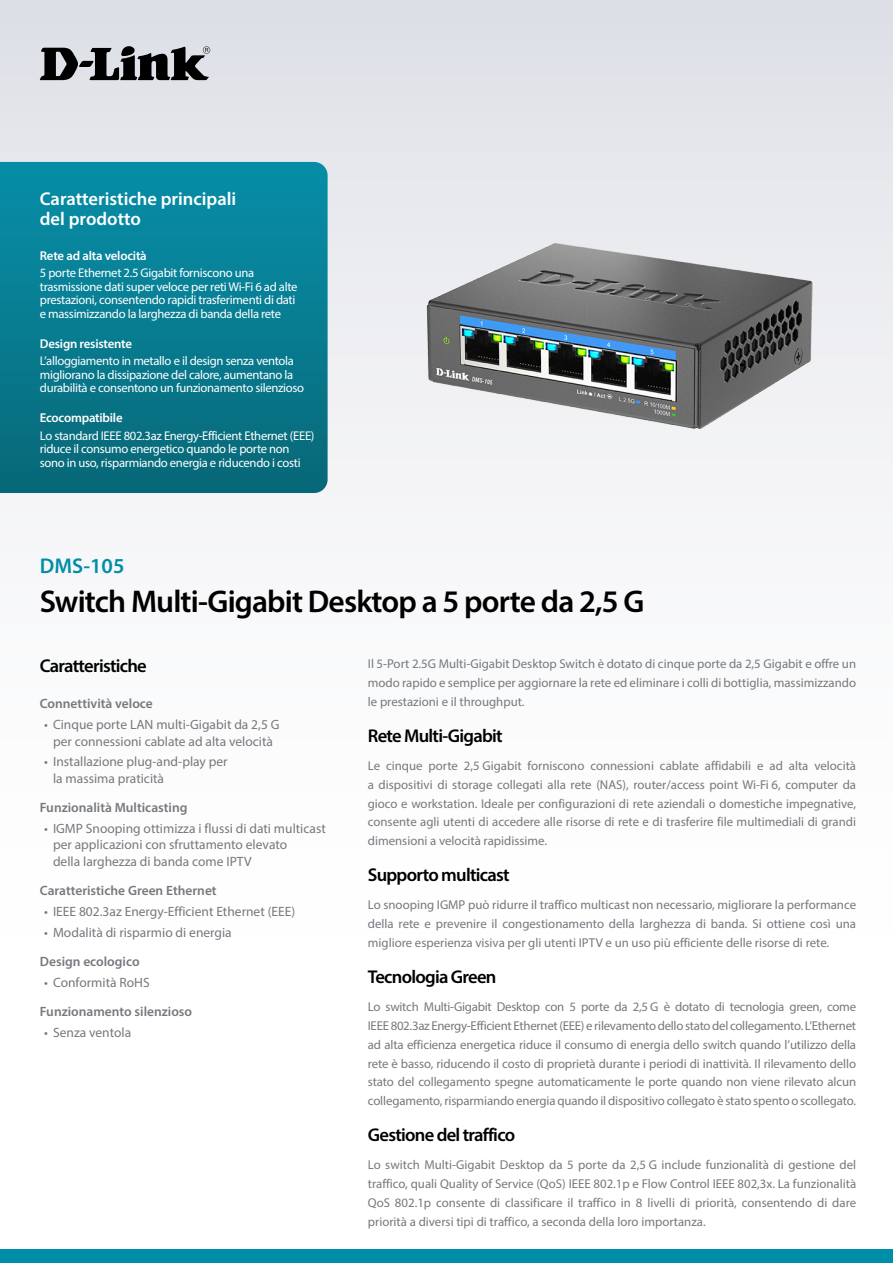
<style>
.page{position:relative;width:893px;height:1263px;background:#fff}
.page>*{position:absolute;margin:0;border:0;box-sizing:border-box;transform-origin:0 0}
.t1{font:600 31.5px "Myriad Pro";letter-spacing:-.025em;color:#000}
.t2{font:600 21.3px "Myriad Pro";color:#008da8}
.Description_Topic{font:600 18.6px "Myriad Pro";letter-spacing:-.04em;color:#000}
.Highlights_Title{font:600 18.6px/20px "Myriad Pro";color:#fff}
.Features_Title{font:600 18.6px "Myriad Pro";letter-spacing:-.04em;color:#000}
.t3{font:13.5px/16.5px "Myriad Pro";color:#75797d}
.Features_Category{font:600 13.5px "Myriad Pro";color:#75797d}
.Description_Text{font:12.9px/18.9px "Myriad Pro";color:#75797d;text-align:justify}
.Highlights_Category{font:600 12.9px "Myriad Pro";letter-spacing:-.015em;color:#fff}
.Highlights_Text{font:12.6px/13.5px "Myriad Pro";letter-spacing:-.025em;color:#fff}
</style>
<div class="page">
<div style="left:0;top:0;width:893px;height:1084px;background:linear-gradient(to bottom,#e2e3e9,#fff)"></div>
<div style="left:0;top:1249px;width:893px;height:14px;background:#008da8"></div>
<svg style="left:0;top:162px;width:328px;height:331px;background:#087b90"></svg>
<svg style="left:40px;top:46px;width:170px;height:34px;background:#66676a"></svg>
<img style="left:368px;top:435px;width:15px;height:33px">
<img style="left:383px;top:198px;width:474px;height:275px">
<p class="Highlights_Title" style="left:40px;top:188px;width:198px">Caratteristiche principali del prodotto</p>
<p class="Highlights_Category" style="left:40px;top:247px;width:108px">Rete ad alta velocità</p>
<p class="Highlights_Text" style="left:40px;top:266px;width:259px">5 porte Ethernet 2.5 Gigabit forniscono una trasmissione dati super veloce per reti Wi-Fi 6 ad alte prestazioni, consentendo rapidi trasferimenti di dati e massimizzando la larghezza di banda della rete</p>
<p class="Highlights_Category" style="left:40px;top:335px;width:94px">Design resistente</p>
<p class="Highlights_Text" style="left:40px;top:354px;width:266px">L’alloggiamento in metallo e il design senza ventola migliorano la dissipazione del calore, aumentano la durabilità e consentono un funzionamento silenzioso</p>
<p class="Highlights_Category" style="left:40px;top:410px;width:84px">Ecocompatibile</p>
<p class="Highlights_Text" style="left:40px;top:429px;width:276px">Lo standard IEEE 802.3az Energy-Efficient Ethernet (EEE) riduce il consumo energetico quando le porte non sono in uso, risparmiando energia e riducendo i costi</p>
<h2 class="t2" style="left:40px;top:552px;width:86px">DMS-105</h2>
<h1 class="t1" style="left:40px;top:582px;width:606px">Switch Multi-Gigabit Desktop a 5 porte da 2,5 G</h1>
<p class="Features_Title" style="left:40px;top:654px;width:108px">Caratteristiche</p>
<p class="Features_Category" style="left:40px;top:695px;width:115px">Connettività veloce</p>
<p class="t3" style="left:44px;top:716px;width:237px;text-align:center">• Cinque porte LAN multi-Gigabit da 2,5 G per connessioni cablate ad alta velocità</p>
<p class="t3" style="left:53px;top:753px;width:176px;text-indent:-9px">• Installazione plug-and-play per la massima praticità</p>
<p class="Features_Category" style="left:40px;top:799px;width:149px">Funzionalità Multicasting</p>
<p class="t3" style="left:53px;top:820px;width:274px;text-indent:-9px">• IGMP Snooping ottimizza i flussi di dati multicast per applicazioni con sfruttamento elevato<br>della larghezza di banda come IPTV</p>
<p class="Features_Category" style="left:40px;top:882px;width:178px">Caratteristiche Green Ethernet</p>
<p class="t3" style="left:44px;top:903px;width:253px">• IEEE 802.3az Energy-Efficient Ethernet (EEE)</p>
<p class="t3" style="left:44px;top:923px;width:189px">• Modalità di risparmio di energia</p>
<p class="Features_Category" style="left:40px;top:953px;width:101px">Design ecologico</p>
<p class="t3" style="left:44px;top:973px;width:107px">• Conformità RoHS</p>
<p class="Features_Category" style="left:40px;top:1003px;width:154px">Funzionamento silenzioso</p>
<p class="t3" style="left:44px;top:1023px;width:89px">• Senza ventola</p>
<p class="Description_Text" style="left:368px;top:654px;width:490px">Il 5-Port 2.5G Multi-Gigabit Desktop Switch è dotato di cinque porte da 2,5 Gigabit e offre un modo rapido e semplice per aggiornare la rete ed eliminare i colli di bottiglia, massimizzando le prestazioni e il throughput.</p>
<p class="Description_Topic" style="left:368px;top:724px;width:136px">Rete Multi-Gigabit</p>
<p class="Description_Text" style="left:368px;top:756px;width:490px">Le cinque porte 2,5 Gigabit forniscono connessioni cablate affidabili e ad alta velocità a dispositivi di storage collegati alla rete (NAS), router/access point Wi-Fi 6, computer da gioco e workstation. Ideale per configurazioni di rete aziendali o domestiche impegnative, consente agli utenti di accedere alle risorse di rete e di trasferire file multimediali di grandi dimensioni a velocità rapidissime.</p>
<p class="Description_Topic" style="left:368px;top:863px;width:143px">Supporto multicast</p>
<p class="Description_Text" style="left:368px;top:895px;width:490px">Lo snooping IGMP può ridurre il traffico multicast non necessario, migliorare la performance della rete e prevenire il congestionamento della larghezza di banda. Si ottiene così una migliore esperienza visiva per gli utenti IPTV e un uso più efficiente delle risorse di rete.</p>
<p class="Description_Topic" style="left:368px;top:965px;width:130px">Tecnologia Green</p>
<p class="Description_Text" style="left:368px;top:997px;width:490px">Lo switch Multi-Gigabit Desktop con 5 porte da 2,5 G è dotato di tecnologia green, come IEEE 802.3az Energy-Efficient Ethernet (EEE) e rilevamento dello stato del collegamento. L’Ethernet ad alta efficienza energetica riduce il consumo di energia dello switch quando l’utilizzo della rete è basso, riducendo il costo di proprietà durante i periodi di inattività. Il rilevamento dello stato del collegamento spegne automaticamente le porte quando non viene rilevato alcun collegamento, risparmiando energia quando il dispositivo collegato è stato spento o scollegato.</p>
<p class="Description_Topic" style="left:368px;top:1123px;width:149px">Gestione del traffico</p>
<p class="Description_Text" style="left:368px;top:1155px;width:490px">Lo switch Multi-Gigabit Desktop da 5 porte da 2,5 G include funzionalità di gestione del traffico, quali Quality of Service (QoS) IEEE 802.1p e Flow Control IEEE 802,3x. La funzionalità QoS 802.1p consente di classificare il traffico in 8 livelli di priorità, consentendo di dare priorità a diversi tipi di traffico, a seconda della loro importanza.</p>
</div>
